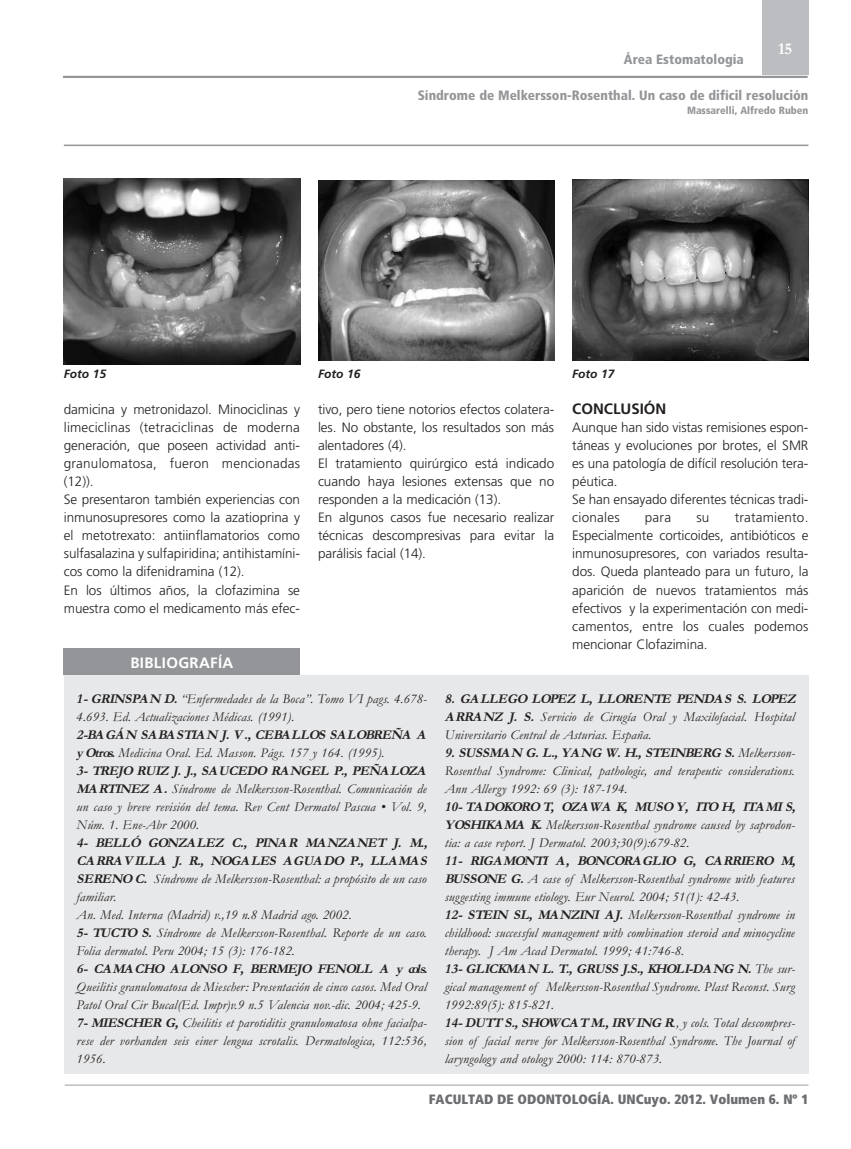
<style>
.page{position:relative;width:851px;height:1149px;background:#fff}
.page>*{position:absolute;margin:0;border:0;box-sizing:border-box;transform-origin:0 0}
.t1{font:700 16.5px "Garamond";color:#fff}
.t2{font:700 15px "Frutiger";letter-spacing:.02em;color:#fff}
.t3{font:700 15px "Frutiger";color:#231f20}
.t4{font:italic 13.5px/18px "Garamond";letter-spacing:.015em;color:#231f20}
.t5{font:300 13.5px/18px "Frutiger";letter-spacing:-.005em;color:#231f20}
.t6{font:900 condensed 13.5px "Frutiger 77";color:#939598}
.t7{font:13.5px "Frutiger 87 Cond Extra Blk";color:#6c6d70}
.t8{font:italic 700 13.5px "Garamond";color:#231f20}
.t9{font:italic 700 12px "Frutiger";color:#231f20}
.t10{font:900 condensed 10.5px "Frutiger 77";color:#939598}
.s1{font-weight:700}
</style>
<div class="page">
<div style="left:761px;top:0;width:47px;height:75px;background:#bcbdc0"></div>
<hr style="left:65px;top:1084px;width:743px;height:1px;background:#bcbdc0">
<hr style="left:63px;top:76px;width:744px;height:2px;background:#939598">
<hr style="left:64px;top:144px;width:744px;height:2px;background:#939598">
<img style="left:64px;top:178px;width:236px;height:186px">
<img style="left:318px;top:180px;width:236px;height:180px">
<img style="left:572px;top:180px;width:236px;height:180px">
<div style="left:64px;top:675px;width:744px;height:398px;background:#e7e8e9"></div>
<div style="left:64px;top:648px;width:236px;height:27px;background:#939598"></div>
<p class="t1" style="left:777px;top:39px;width:16px">15</p>
<p class="t6" style="left:417px;top:87px;width:392px">Síndrome de Melkersson-Rosenthal. Un caso de difícil resolución</p>
<p class="t10" style="left:687px;top:104px;width:123px">Massarelli, Alfredo Ruben</p>
<p class="t6" style="left:624px;top:51px;width:121px">Área Estomatología</p>
<p class="t9" style="left:64px;top:367px;width:44px">Foto 15</p>
<p class="t9" style="left:318px;top:367px;width:44px">Foto 16</p>
<p class="t9" style="left:572px;top:367px;width:44px">Foto 17</p>
<p class="t5" style="left:64px;top:400px;width:238px">damicina y metronidazol. Minociclinas y limeciclinas (tetraciclinas de moderna generación, que poseen actividad anti&shy;granulomatosa, fueron mencionadas (12)).<br>Se presentaron también experiencias con inmunosupresores como la azatioprina y el metotrexato: antiinflamatorios como sulfasalazina y sulfapiridina; antihistamíni&shy;cos como la difenidramina (12).<br>En los últimos años, la clofazimina se muestra como el medicamento más efec-</p>
<p class="t5" style="left:318px;top:400px;width:238px">tivo, pero tiene notorios efectos colatera&shy;les. No obstante, los resultados son más alentadores (4).<br>El tratamiento quirúrgico está indicado cuando haya lesiones extensas que no responden a la medicación (13).<br>En algunos casos fue necesario realizar técnicas descompresivas para evitar la parálisis facial (14).</p>
<p class="t3" style="left:572px;top:403px;width:96px">CONCLUSIÓN</p>
<p class="t5" style="left:572px;top:418px;width:238px">Aunque han sido vistas remisiones espon&shy;táneas y evoluciones por brotes, el SMR es una patología de difícil resolución tera&shy;péutica.<br>Se han ensayado diferentes técnicas tradi&shy;cionales</p>
<p class="t5" style="left:572px;top:508px;width:238px;text-align:justify;text-indent:162px">tratamiento.<br>Especialmente corticoides, antibióticos e inmunosupresores, con variados resulta&shy;dos. Queda planteado para un futuro, la aparición de nuevos tratamientos más efectivos y la experimentación con medi&shy;camentos, entre los cuales podemos mencionar Clofazimina.</p>
<p class="t5" style="left:644px;top:508px;width:28px">para</p>
<p class="t5" style="left:696px;top:508px;width:14px">su</p>
<p class="t2" style="left:130px;top:657px;width:104px">BIBLIOGRAFÍA</p>
<p class="t4" style="left:77px;top:688px;width:351px"><span class="s1">1-GRINSPAND.</span>“Enfermedades de la Boca”. Tomo VI pags. 4.678-<br>4.693. Ed. Actualizaciones Médicas. (1991).</p>
<p class="t4" style="left:77px;top:724px;width:354px"><span class="s1">2-BAGÁN SABASTIAN J. V., CEBALLOS SALOBREÑA A yOtros.</span>Medicina Oral. Ed. Masson. Págs. 157 y 164. (1995).<br><span class="s1">3- TREJO RUIZ J. J., SAUCEDO RANGEL P., PEÑALOZA MARTINEZA.</span>Síndrome de Melkersson-Rosenthal. Comunicación de un caso y breve revisión del tema. Rev Cent Dermatol Pascua • Vol. 9, Núm. 1. Ene-Abr 2000.</p>
<p class="t4" style="left:77px;top:832px;width:356px"><span class="s1">4- BELLÓ GONZALEZ C., PINAR MANZANET J. M., CARRAVILLA J. R., NOGALES AGUADO P., LLAMAS SERENOC.</span> Síndrome de Melkersson-Rosenthal: a propósito de un caso familiar.<br>An. Med. Interna (Madrid) v.,19 n.8 Madrid ago. 2002.<br><span class="s1">5-TUCTOS.</span>Síndrome de Melkersson-Rosenthal. Reporte de un caso.<br>Folia dermatol. Peru 2004; 15 (3): 176-182.</p>
<p class="t8" style="left:77px;top:959px;width:356px">6- CAMACHO ALONSO F, BERMEJO FENOLL A y cols.</p>
<p class="t4" style="left:77px;top:976px;width:351px">Queilitis granulomatosa de Miescher: Presentación de cinco casos. Med Oral Patol Oral Cir Bucal(Ed. Impr)v.9 n.5 Valencia nov.-dic. 2004; 425-9.<br><span class="s1">7-MIESCHERG,</span>Cheilitis et parotiditis granulomatosa ohne facialpa&shy;rese der vorhanden seis einer lengua scrotalis. Dermatologica, 112:536, 1956.</p>
<p class="t4" style="left:444px;top:688px;width:356px"><span class="s1">8. GALLEGO LOPEZ L, LLORENTE PENDAS S. LOPEZ<br>ARRANZ J. S.</span> Servicio de Cirugía Oral y Maxilofacial. Hospital<br>Universitario Central de Asturias. España.</p>
<p class="t4" style="left:444px;top:742px;width:351px;text-align:justify"><span class="s1">9. SUSSMAN G. L., YANG W. H., STEINBERG S.</span> M e lk e rs s o n - Rosenthal Syndrome: Clinical, pathologic, and terapeutic considerations.<br>Ann Allergy 1992: 69 (3): 187-194.</p>
<p class="t4" style="left:444px;top:796px;width:356px"><span class="s1">10- TADOKORO T, OZAWA K, MUSO Y, ITO H, ITAMI S,<br>YOSHIKAMA K.</span>Melkersson-Rosenthal syndrome caused by saprodon&shy;tia: a case report. J Dermatol. 2003;30(9):679-82.</p>
<p class="t4" style="left:444px;top:850px;width:356px"><span class="s1">11- RIGA MONTI A , BONCORA GLIO G, CA RRIERO M, BUSSONEG.</span>A case of Melkersson-Rosenthal syndrome with features suggesting immune etiology. Eur Neurol. 2004; 51(1): 42-43.<br><span class="s1">12-STEINSL,MANZINIAJ.</span>Melkersson-Rosenthal syndrome in childhood: successful management with combination steroid and minocycline therapy. J Am Acad Dermatol. 1999; 41:746-8.<br><span class="s1">13- GLICKMAN L. T., GRUSS J.S., KHOLI-DANG N.</span> Th e s u r&shy;gical management of Melkersson-Rosenthal Syndrome. Plast Reconst. Surg 1992:89(5): 815-821.<br><span class="s1">14-DUTTS.,SHOWCATM.,IRVINGR</span>., y cols. Total descompres&shy;sion of facial nerve for Melkersson-Rosenthal Syndrome. The Journal of laryngology and otology 2000: 114: 870-873.</p>
<p class="t7" style="left:429px;top:1090px;width:381px">FACULTAD DE ODONTOLOGÍA. UNCuyo. 2012. Volumen 6. Nº 1</p>
</div>
